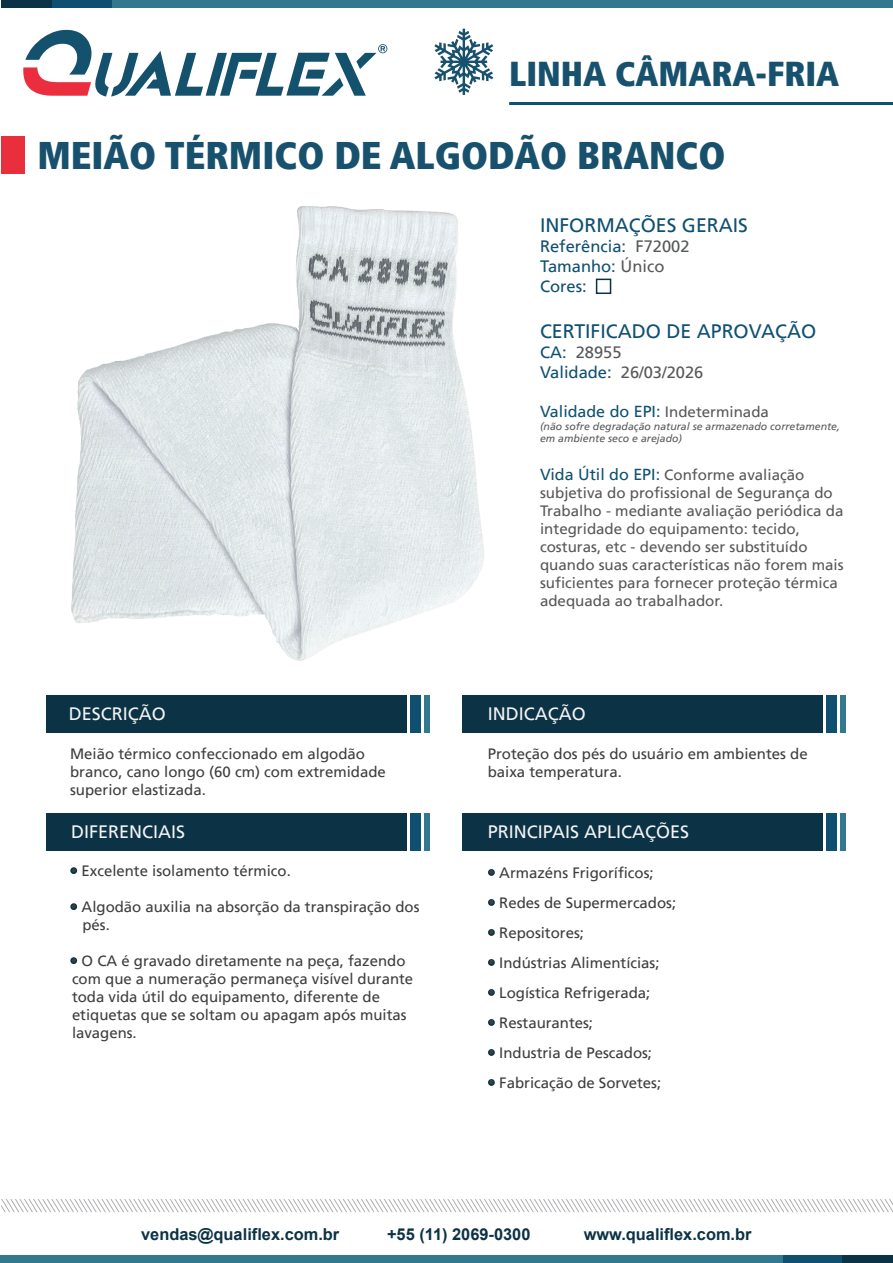
<style>
.page{position:relative;width:893px;height:1263px;background:#fff}
.page>*{position:absolute;margin:0;border:0;box-sizing:border-box;transform-origin:0 0}
.t1{font:900 condensed 38.4px "Frutiger LT";color:#18516d}
.t2{font:900 condensed 34.5px "Frutiger LT";color:#18516d}
.t3{font:19.5px "Frutiger LT";color:#0f5071}
.t4{font:18px "Frutiger LT";color:#f2f3f4}
.t5{font:16.5px/19.8px "Frutiger LT";color:#0f5071}
.t6{font:16.5px/19.8px "Frutiger LT";color:#57585a}
.t7{font:700 16.35px "Arial";color:#0c3245}
.t8{font:15.9px "Frutiger LT";color:#0f5071}
.t9{font:15px/18px "Frutiger LT";color:#3e3e3f}
.t10{font:15px/18px "Frutiger LT";color:#57585a}
.t11{font:italic 10.5px/12.6px "Frutiger LT";color:#57585a}
.s1{color:#57585a}
.s2{color:#0f5071}
.s3{font-size:15px;color:#57585a}
.s4{font-size:15.9px;color:#0f5071}
</style>
<div class="page">
<div style="left:0;top:1255px;width:783px;height:8px;background:#33788f"></div>
<div style="left:783px;top:1255px;width:59px;height:8px;background:#0f5071"></div>
<div style="left:842px;top:1255px;width:51px;height:8px;background:#0c3245"></div>
<svg style="left:1px;top:1199px;width:892px;height:13px"></svg>
<div style="left:111px;top:0;width:782px;height:8px;background:#33788f"></div>
<div style="left:52px;top:0;width:59px;height:8px;background:#0f5071"></div>
<div style="left:1px;top:0;width:51px;height:8px;background:#0c3245"></div>
<hr style="left:509px;top:102px;width:384px;height:3px;background:#0f5071">
<svg style="left:434px;top:29px;width:59px;height:54px"></svg>
<svg style="left:23px;top:30px;width:364px;height:53px"></svg>
<div style="left:462px;top:695px;width:361px;height:37px;background:#0c3245"></div>
<div style="left:826px;top:695px;width:11px;height:37px;background:#0f5071"></div>
<div style="left:840px;top:695px;width:6px;height:37px;background:#33788f"></div>
<svg style="left:70px;top:867px;width:8px;height:7px"></svg>
<svg style="left:70px;top:903px;width:8px;height:7px"></svg>
<svg style="left:70px;top:957px;width:8px;height:7px"></svg>
<div style="left:462px;top:813px;width:361px;height:37px;background:#0c3245"></div>
<div style="left:826px;top:813px;width:11px;height:37px;background:#0f5071"></div>
<div style="left:840px;top:813px;width:6px;height:37px;background:#33788f"></div>
<svg style="left:488px;top:869px;width:7px;height:7px"></svg>
<svg style="left:488px;top:899px;width:7px;height:7px"></svg>
<svg style="left:488px;top:929px;width:7px;height:7px"></svg>
<svg style="left:488px;top:959px;width:7px;height:7px"></svg>
<svg style="left:488px;top:989px;width:7px;height:7px"></svg>
<svg style="left:488px;top:1019px;width:7px;height:7px"></svg>
<svg style="left:488px;top:1049px;width:7px;height:7px"></svg>
<svg style="left:488px;top:1079px;width:7px;height:7px"></svg>
<img style="left:1px;top:83px;width:634px;height:768px">
<h2 class="t2" style="left:509px;top:53px;width:332px">LINHA CÂMARA-FRIA</h2>
<h1 class="t1" style="left:37px;top:132px;width:690px">MEIÃO TÉRMICO DE ALGODÃO BRANCO</h1>
<p class="t4" style="left:69px;top:703px;width:99px">DESCRIÇÃO</p>
<p class="t9" style="left:70px;top:745px;width:317px">Meião térmico confeccionado em algodão branco, cano longo (60 cm) com extremidade superior elastizada.</p>
<p class="t4" style="left:71px;top:821px;width:116px">DIFERENCIAIS</p>
<p class="t9" style="left:70px;top:862px;width:222px">• Excelente isolamento térmico.</p>
<p class="t9" style="left:82px;top:898px;width:339px;text-indent:-12px">• Algodão auxilia na absorção da transpiração dos pés.</p>
<p class="t9" style="left:70px;top:952px;width:345px">• O CA é gravado diretamente na peça, fazendo com que a numeração permaneça visível durante toda vida útil do equipamento, diferente de etiquetas que se soltam ou apagam após muitas lavagens.</p>
<h3 class="t3" style="left:540px;top:214px;width:210px">INFORMAÇÕES GERAIS</h3>
<p class="t5" style="left:540px;top:236px;width:151px">Referência: <span class="s1">F72002<br></span>Tamanho: <span class="s1">Único<br></span>Cores:</p>
<h3 class="t3" style="left:540px;top:320px;width:278px">CERTIFICADO DE APROVAÇÃO</h3>
<p class="t6" style="left:540px;top:343px;width:165px"><span class="s2">CA:</span> 28955<br><span class="s2">Validade:</span> 26/03/2026</p>
<p class="t8" style="left:540px;top:402px;width:230px">Validade do EPI: <span class="s3">Indeterminada</span></p>
<p class="t11" style="left:540px;top:420px;width:302px">(não sofre degradação natural se armazenado corretamente, em ambiente seco e arejado)</p>
<p class="t10" style="left:540px;top:466px;width:305px"><span class="s4">Vida Útil do EPI:</span> Conforme avaliação subjetiva do profissional de Segurança do Trabalho - mediante avaliação periódica da integridade do equipamento: tecido, costuras, etc - devendo ser substituído quando suas características não forem mais suficientes para fornecer proteção térmica adequada ao trabalhador.</p>
<p class="t4" style="left:488px;top:703px;width:99px">INDICAÇÃO</p>
<p class="t9" style="left:488px;top:745px;width:322px">Proteção dos pés do usuário em ambientes de baixa temperatura.</p>
<p class="t4" style="left:488px;top:821px;width:203px">PRINCIPAIS APLICAÇÕES</p>
<p class="t9" style="left:488px;top:863px;width:168px">• Armazéns Frigoríficos;</p>
<p class="t9" style="left:488px;top:893px;width:190px">• Redes de Supermercados;</p>
<p class="t9" style="left:488px;top:923px;width:98px">• Repositores;</p>
<p class="t9" style="left:488px;top:953px;width:173px">• Indústrias Alimentícias;</p>
<p class="t9" style="left:488px;top:983px;width:164px">• Logística Refrigerada;</p>
<p class="t9" style="left:488px;top:1013px;width:107px">• Restaurantes;</p>
<p class="t9" style="left:488px;top:1043px;width:166px">• Industria de Pescados;</p>
<p class="t9" style="left:488px;top:1073px;width:175px">• Fabricação de Sorvetes;</p>
<p class="t7" style="left:141px;top:1223px;width:200px">vendas@qualiflex.com.br</p>
<p class="t7" style="left:387px;top:1223px;width:145px">+55 (11) 2069-0300</p>
<p class="t7" style="left:584px;top:1223px;width:169px">www.qualiflex.com.br</p>
</div>
